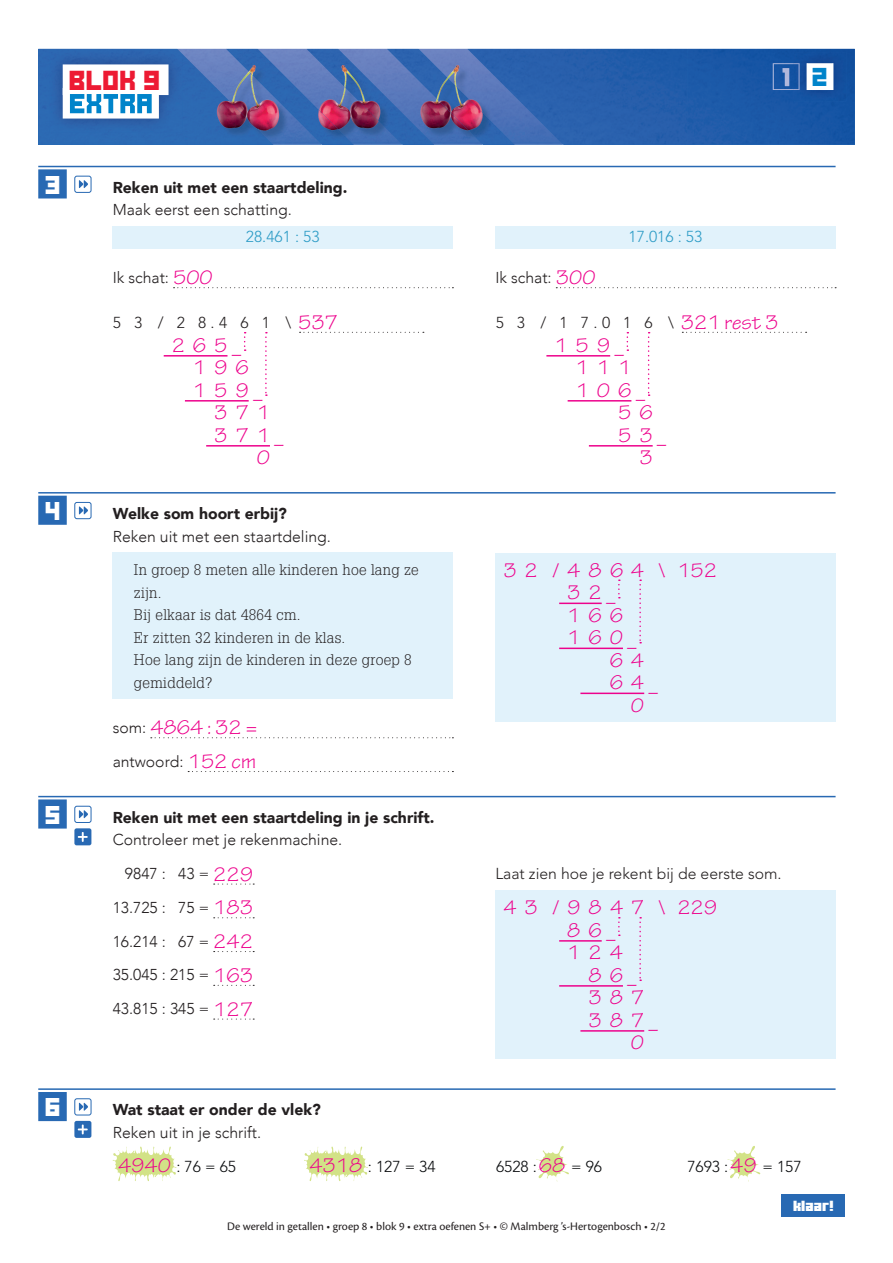
<style>
.page{position:relative;width:893px;height:1263px;background:#fff}
.page>*{position:absolute;margin:0;border:0;box-sizing:border-box;transform-origin:0 0}
.t1{font:21px "Tekton Pro";color:#ed028c}
.t2{font:19.2px "Ode to Idle Gaming";color:#ed1a33}
.t3{font:18.15px "Ode to Idle Gaming";color:#0084ca}
.t4{font:18px "Ode to Idle Gaming";color:#fff}
.t5{font:300 15.75px "Avenir";color:#231f20}
.t6{font:900 15.75px "Avenir";color:#231f20}
.t7{font:300 15.75px "Avenir LT Std";color:#231f20}
.t8{font:300 15.75px "Avenir LT Std";color:#090b0d}
.t9{font:300 15.75px "Avenir LT Std";color:#2d9cc6}
.t10{font:300 15px/22.5px "Glypha LT Std";letter-spacing:.02em;color:#231f20}
.t11{font:12px "Cronos Pro";color:#231f20}
.t12{font:10.5px "Minercraftory";letter-spacing:.01em;color:#fff}
.s1{font-family:"Tekton Pro";font-weight:400;font-size:21px;color:#ed028c}
.s2{font-family:"Avenir";font-weight:300;font-size:15.75px;color:#231f20}
</style>
<div class="page">
<img style="left:38px;top:49px;width:817px;height:96px">
<img style="left:39px;top:49px;width:648px;height:93px">
<img style="left:49px;top:51px;width:113px;height:81px">
<svg style="left:162px;top:48px;width:409px;height:97px;background:#4e68a9"></svg>
<div style="left:63px;top:64px;width:106px;height:31px;background:#fff"></div>
<div style="left:63px;top:88px;width:96px;height:31px;background:#fff"></div>
<svg style="left:70px;top:94px;width:82px;height:19px"></svg>
<hr style="left:38px;top:166px;width:798px;height:1px;background:#2869b3">
<div style="left:38px;top:169px;width:29px;height:29px;background:#2869b3"></div>
<hr style="left:38px;top:492px;width:798px;height:1px;background:#2869b3">
<div style="left:38px;top:496px;width:29px;height:29px;background:#2869b3"></div>
<hr style="left:38px;top:796px;width:798px;height:1px;background:#2869b3">
<div style="left:38px;top:799px;width:29px;height:29px;background:#2869b3"></div>
<hr style="left:38px;top:1088px;width:798px;height:2px;background:#2869b3">
<div style="left:38px;top:1092px;width:29px;height:29px;background:#2869b3"></div>
<div style="left:113px;top:227px;width:340px;height:22px;background:#e1f2fb"></div>
<svg style="left:174px;top:287px;width:279px;height:1px"></svg>
<div style="left:495px;top:227px;width:341px;height:22px;background:#e1f2fb"></div>
<svg style="left:556px;top:287px;width:280px;height:1px"></svg>
<svg style="left:300px;top:332px;width:124px;height:1px"></svg>
<hr style="left:164px;top:355px;width:63px;height:2px;background:#ed028c">
<hr style="left:185px;top:400px;width:64px;height:2px;background:#ed028c">
<hr style="left:206px;top:445px;width:64px;height:2px;background:#ed028c">
<svg style="left:244px;top:332px;width:2px;height:19px"></svg>
<svg style="left:265px;top:332px;width:2px;height:64px"></svg>
<svg style="left:682px;top:332px;width:125px;height:1px"></svg>
<hr style="left:546px;top:355px;width:64px;height:2px;background:#ed028c">
<hr style="left:568px;top:400px;width:63px;height:2px;background:#ed028c">
<hr style="left:589px;top:445px;width:64px;height:2px;background:#ed028c">
<svg style="left:648px;top:332px;width:2px;height:64px"></svg>
<div style="left:113px;top:553px;width:340px;height:146px;background:#e1f2fb"></div>
<div style="left:495px;top:553px;width:341px;height:169px;background:#e1f2fb"></div>
<hr style="left:559px;top:603px;width:43px;height:1px;background:#ed028c">
<hr style="left:559px;top:648px;width:64px;height:1px;background:#ed028c">
<hr style="left:580px;top:693px;width:64px;height:1px;background:#ed028c">
<svg style="left:639px;top:579px;width:2px;height:64px"></svg>
<svg style="left:618px;top:579px;width:2px;height:19px"></svg>
<svg style="left:151px;top:737px;width:302px;height:1px"></svg>
<svg style="left:188px;top:771px;width:265px;height:1px"></svg>
<svg style="left:214px;top:884px;width:40px;height:1px"></svg>
<svg style="left:214px;top:917px;width:40px;height:1px"></svg>
<svg style="left:214px;top:951px;width:40px;height:1px"></svg>
<svg style="left:214px;top:985px;width:40px;height:1px"></svg>
<svg style="left:214px;top:1019px;width:40px;height:1px"></svg>
<div style="left:495px;top:890px;width:341px;height:169px;background:#e1f2fb"></div>
<hr style="left:559px;top:940px;width:43px;height:2px;background:#ed028c">
<hr style="left:559px;top:985px;width:64px;height:2px;background:#ed028c">
<hr style="left:580px;top:1030px;width:64px;height:2px;background:#ed028c">
<svg style="left:639px;top:917px;width:2px;height:64px"></svg>
<svg style="left:618px;top:917px;width:2px;height:19px"></svg>
<svg style="left:113px;top:1146px;width:63px;height:35px"></svg>
<svg style="left:304px;top:1146px;width:64px;height:35px"></svg>
<svg style="left:536px;top:1146px;width:33px;height:36px"></svg>
<svg style="left:727px;top:1146px;width:33px;height:36px"></svg>
<div style="left:74px;top:176px;width:17px;height:17px;border:1px solid #2869b3;border-radius:2px"></div>
<svg style="left:79px;top:180px;width:9px;height:8px"></svg>
<div style="left:74px;top:502px;width:17px;height:17px;border:1px solid #2869b3;border-radius:2px"></div>
<svg style="left:79px;top:506px;width:9px;height:9px"></svg>
<div style="left:74px;top:828px;width:17px;height:17px;background:#2869b3;border-radius:2px"></div>
<svg style="left:78px;top:832px;width:10px;height:10px"></svg>
<div style="left:74px;top:806px;width:17px;height:17px;border:1px solid #2869b3;border-radius:2px"></div>
<svg style="left:79px;top:810px;width:9px;height:8px"></svg>
<div style="left:74px;top:1121px;width:17px;height:17px;background:#2869b3;border-radius:2px"></div>
<svg style="left:78px;top:1124px;width:10px;height:10px"></svg>
<div style="left:74px;top:1098px;width:17px;height:17px;border:1px solid #2869b3;border-radius:2px"></div>
<svg style="left:79px;top:1102px;width:9px;height:9px"></svg>
<div style="left:781px;top:1194px;width:64px;height:23px;background:#2869b3"></div>
<img style="left:773px;top:63px;width:21px;height:27px">
<img style="left:782px;top:68px;width:7px;height:18px">
<img style="left:794px;top:52px;width:52px;height:49px">
<div style="left:807px;top:64px;width:26px;height:26px;background:#fff"></div>
<div style="left:807px;top:63px;width:26px;height:27px;border:1px solid #fff"></div>
<p class="t2" style="left:70px;top:72px;width:93px">Blok 9</p>
<p class="t3" style="left:813px;top:69px;width:17px">2</p>
<p class="t4" style="left:46px;top:177px;width:17px">3</p>
<p class="t6" style="left:113px;top:174px;width:236px">Reken uit met een staartdeling.</p>
<p class="t5" style="left:113px;top:201px;width:181px">Maak eerst een schatting.</p>
<p class="t9" style="left:246px;top:227px;width:75px">28.461 : 53</p>
<p class="t5" style="left:113px;top:268px;width:102px">Ik schat: <span class="s1">500</span></p>
<p class="t5" style="left:495px;top:268px;width:102px">Ik schat: <span class="s1">300</span></p>
<p class="t9" style="left:629px;top:227px;width:75px">17.016 : 53</p>
<p class="t7" style="left:113px;top:313px;width:226px">5 3 / 2 8 . 4 6 1 \ <span class="s1">537</span></p>
<h1 class="t1" style="left:172px;top:333px;width:57px">2 6 5</h1>
<h1 class="t1" style="left:193px;top:356px;width:57px">1 9 6</h1>
<h1 class="t1" style="left:193px;top:378px;width:57px">1 5 9</h1>
<h1 class="t1" style="left:214px;top:401px;width:57px">3 7 1</h1>
<h1 class="t1" style="left:214px;top:423px;width:57px">3 7 1</h1>
<h1 class="t1" style="left:257px;top:446px;width:15px">0</h1>
<h1 class="t1" style="left:231px;top:342px;width:13px">−</h1>
<h1 class="t1" style="left:252px;top:387px;width:13px">−</h1>
<h1 class="t1" style="left:273px;top:432px;width:13px">−</h1>
<p class="t7" style="left:496px;top:313px;width:284px">5 3 / 1 7 . 0 1 6 \ <span class="s1">321 rest 3</span></p>
<h1 class="t1" style="left:554px;top:333px;width:57px">1 5 9</h1>
<h1 class="t1" style="left:576px;top:356px;width:57px">1 1 1</h1>
<h1 class="t1" style="left:576px;top:378px;width:57px">1 0 6</h1>
<h1 class="t1" style="left:618px;top:401px;width:36px">5 6</h1>
<h1 class="t1" style="left:618px;top:423px;width:36px">5 3</h1>
<h1 class="t1" style="left:639px;top:446px;width:15px">3</h1>
<h1 class="t1" style="left:613px;top:342px;width:13px">−</h1>
<h1 class="t1" style="left:635px;top:387px;width:13px">−</h1>
<h1 class="t1" style="left:656px;top:432px;width:13px">−</h1>
<p class="t4" style="left:46px;top:503px;width:17px">4</p>
<p class="t6" style="left:113px;top:500px;width:176px">Welke som hoort erbij?</p>
<p class="t5" style="left:113px;top:527px;width:220px">Reken uit met een staartdeling.</p>
<p class="t10" style="left:134px;top:559px;width:286px">In groep 8 meten alle kinderen hoe lang ze zijn.<br>Bij elkaar is dat 4864 cm.<br>Er zitten 32 kinderen in de klas.<br>Hoe lang zijn de kinderen in deze groep 8 gemiddeld?</p>
<h1 class="t1" style="left:503px;top:558px;width:215px">3 2 / 4 8 6 4 \ 152</h1>
<h1 class="t1" style="left:567px;top:581px;width:36px">3 2</h1>
<h1 class="t1" style="left:567px;top:603px;width:57px">1 6 6</h1>
<h1 class="t1" style="left:567px;top:626px;width:57px">1 6 0</h1>
<h1 class="t1" style="left:610px;top:648px;width:36px">6 4</h1>
<h1 class="t1" style="left:610px;top:671px;width:36px">6 4</h1>
<h1 class="t1" style="left:631px;top:693px;width:15px">0</h1>
<h1 class="t1" style="left:605px;top:589px;width:13px">−</h1>
<h1 class="t1" style="left:626px;top:634px;width:13px">−</h1>
<h1 class="t1" style="left:647px;top:679px;width:13px">−</h1>
<h1 class="t1" style="left:113px;top:716px;width:146px"><span class="s2">som:</span> 4864 : 32 =</h1>
<p class="t5" style="left:113px;top:752px;width:145px">antwoord: <span class="s1">152 cm</span></p>
<p class="t4" style="left:46px;top:807px;width:17px">5</p>
<p class="t6" style="left:113px;top:804px;width:323px">Reken uit met een staartdeling in je schrift.</p>
<p class="t5" style="left:113px;top:831px;width:231px">Controleer met je rekenmachine.</p>
<p class="t5" style="left:125px;top:864px;width:130px">9847 : 43 = <span class="s1">229</span></p>
<p class="t5" style="left:113px;top:898px;width:142px">13.725 : 75 = <span class="s1">183</span></p>
<p class="t5" style="left:113px;top:932px;width:142px">16.214 : 67 = <span class="s1">242</span></p>
<p class="t5" style="left:113px;top:966px;width:142px">35.045 : 215 = <span class="s1">163</span></p>
<p class="t5" style="left:113px;top:999px;width:142px">43.815 : 345 = <span class="s1">127</span></p>
<p class="t7" style="left:495px;top:864px;width:288px">Laat zien hoe je rekent bij de eerste som.</p>
<h1 class="t1" style="left:503px;top:896px;width:215px">4 3 / 9 8 4 7 \ 229</h1>
<h1 class="t1" style="left:567px;top:918px;width:36px">8 6</h1>
<h1 class="t1" style="left:567px;top:941px;width:57px">1 2 4</h1>
<h1 class="t1" style="left:588px;top:963px;width:36px">8 6</h1>
<h1 class="t1" style="left:588px;top:986px;width:57px">3 8 7</h1>
<h1 class="t1" style="left:588px;top:1008px;width:57px">3 8 7</h1>
<h1 class="t1" style="left:631px;top:1031px;width:15px">0</h1>
<h1 class="t1" style="left:605px;top:927px;width:13px">−</h1>
<h1 class="t1" style="left:626px;top:972px;width:13px">−</h1>
<h1 class="t1" style="left:647px;top:1017px;width:13px">−</h1>
<p class="t4" style="left:46px;top:1099px;width:17px">6</p>
<p class="t6" style="left:113px;top:1096px;width:210px">Wat staat er onder de vlek?</p>
<p class="t5" style="left:113px;top:1123px;width:150px">Reken uit in je schrift.</p>
<p class="t8" style="left:118px;top:1157px;width:120px"><span class="s1">4940</span> : 76 = 65</p>
<p class="t8" style="left:309px;top:1157px;width:128px"><span class="s1">4318</span> : 127 = 34</p>
<p class="t8" style="left:496px;top:1157px;width:108px">6528 :<span class="s1">68</span> = 96</p>
<p class="t8" style="left:687px;top:1157px;width:116px">7693 :<span class="s1">49</span> = 157</p>
<p class="t12" style="left:793px;top:1197px;width:42px">klaar!</p>
<p class="t11" style="left:227px;top:1219px;width:440px">De wereld in getallen • groep 8 • blok 9 • extra oefenen S+ • © Malmberg ’s-Hertogenbosch • 2/2</p>
</div>
